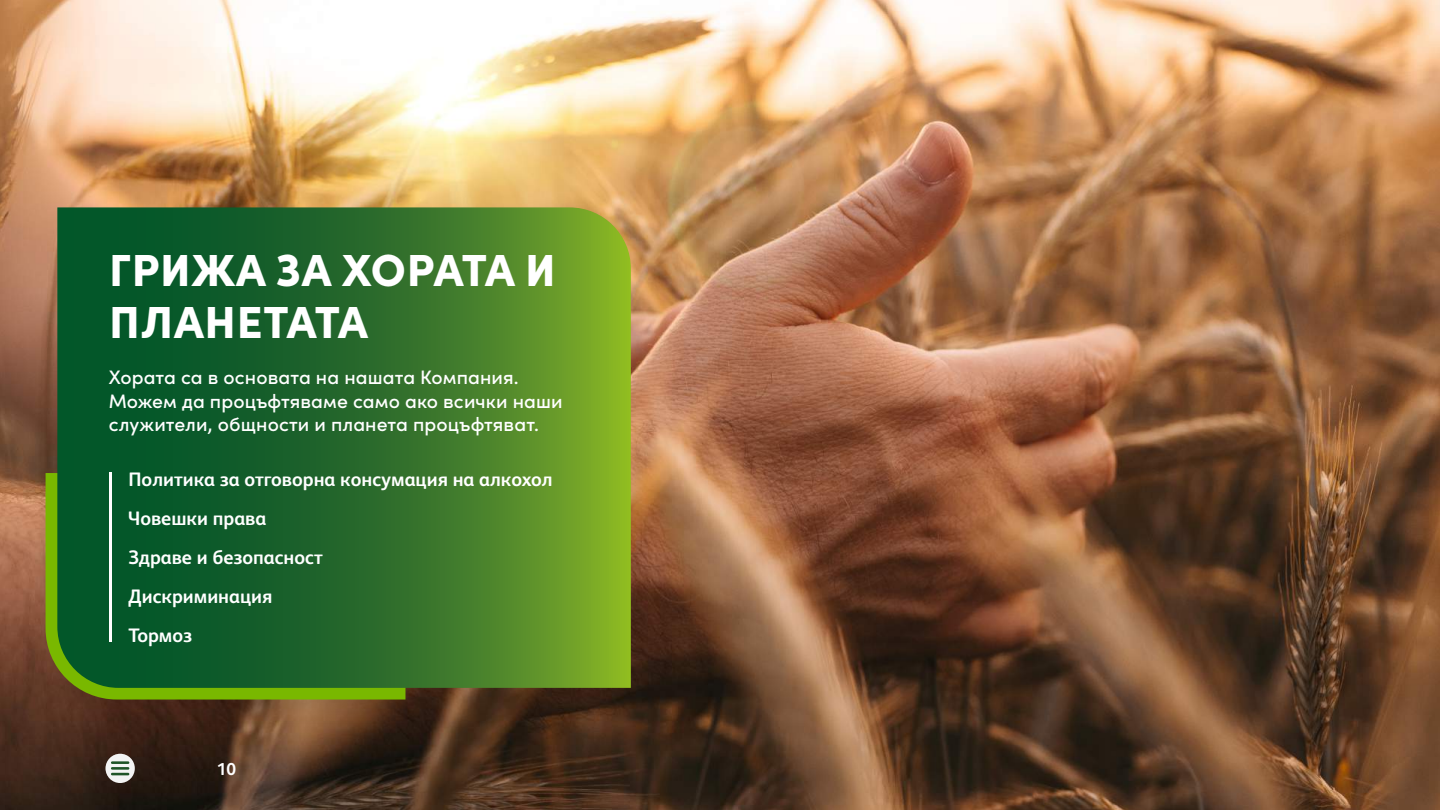
<style>
.page{position:relative;width:1440px;height:810px;background:#fff}
.page>*{position:absolute;margin:0;border:0;box-sizing:border-box;transform-origin:0 0}
.t1{font:900 45px/52.7px "Sofia Pro";letter-spacing:.015em;color:#fff}
.t2{font:500 19.5px/23.4px "Sofia Pro";letter-spacing:.005em;color:#fff}
.t3{font:700 19.5px/39px "HEINEKEN Core";color:#fff}
.t4{font:700 17.25px "HEINEKEN Core";color:#fff}
</style>
<div class="page">
<img style="left:0;top:0;width:1440px;height:810px">
<svg style="left:106px;top:754px;width:29px;height:29px"></svg>
<hr style="left:111px;top:761px;width:18px;height:3px;background:#1f5427">
<svg style="left:111px;top:773px;width:18px;height:2px"></svg>
<hr style="left:111px;top:767px;width:18px;height:3px;background:#1f5427">
<div style="left:33px;top:461px;width:402px;height:268px;background:#000;opacity:.1"></div>
<svg style="left:46px;top:473px;width:359px;height:227px;background:#75a405"></svg>
<svg style="left:57px;top:207px;width:574px;height:481px;background:#31722a"></svg>
<hr style="left:110px;top:473px;width:2px;height:169px;background:#fff">
<h1 class="t1" style="left:109px;top:239px;width:448px">ГРИЖА ЗА ХОРАТА И<br>ПЛАНЕТАТА</h1>
<p class="t2" style="left:109px;top:365px;width:455px">Хората са в основата на нашата Компания.<br>Можем да процъфтяваме само ако всички наши служители, общности и планета процъфтяват.</p>
<p class="t3" style="left:128px;top:458px;width:426px">Политика за отговорна консумация на алкохол<br>Човешки права<br>Здраве и безопасност<br>Дискриминация<br>Тормоз</p>
<p class="t4" style="left:217px;top:757px;width:21px">10</p>
</div>
